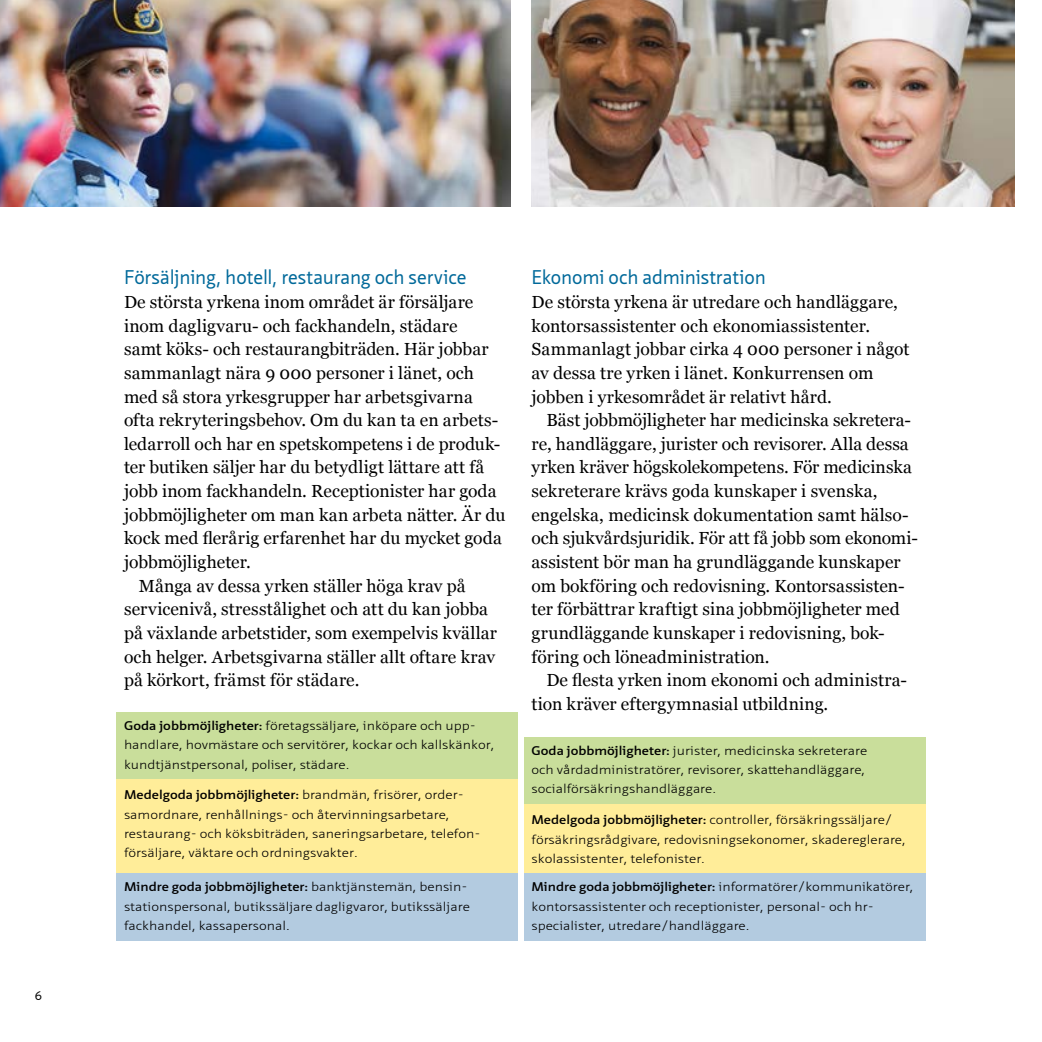
<style>
.page{position:relative;width:1042px;height:1042px;background:#fff}
.page>*{position:absolute;margin:0;border:0;box-sizing:border-box;transform-origin:0 0}
.t1{font:19.25px "Neue Sans Pro";letter-spacing:-.01em;color:#00699a}
.t2{font:17.5px/23.6px "Georgia";letter-spacing:.005em;color:#000}
.t3{font:300 12.25px/19.2px "Neue Sans Pro";color:#000;scale:1.17 1}
.t4{font:12.25px "Neue Sans Pro";color:#000}
.s1{font-weight:600}
</style>
<div class="page">
<div style="left:524px;top:737px;width:401px;height:67px;background:#c9de9b"></div>
<div style="left:116px;top:712px;width:402px;height:67px;background:#c9de9b"></div>
<div style="left:524px;top:872px;width:401px;height:69px;background:#b3cbe0"></div>
<div style="left:116px;top:872px;width:402px;height:69px;background:#b3cbe0"></div>
<div style="left:524px;top:804px;width:401px;height:68px;background:#ffed99"></div>
<div style="left:116px;top:779px;width:402px;height:93px;background:#ffed99"></div>
<img style="left:0;top:0;width:510px;height:207px">
<img style="left:531px;top:0;width:483px;height:207px">
<p class="t4" style="left:35px;top:988px;width:9px">6</p>
<p class="t1" style="left:124px;top:265px;width:344px">Försäljning, hotell, restaurang och service</p>
<p class="t2" style="left:124px;top:291px;width:351px">De största yrkena inom området är försäljare</p>
<p class="t2" style="left:124px;top:314px;width:335px">inom dagligvaru- och fackhandeln, städare</p>
<p class="t2" style="left:124px;top:338px;width:366px">samt köks- och restaurangbiträden. Här jobbar</p>
<p class="t2" style="left:124px;top:361px;width:352px">sammanlagt nära 9 000 personer i länet, och</p>
<p class="t2" style="left:124px;top:385px;width:350px">med så stora yrkesgrupper har arbetsgivarna</p>
<p class="t2" style="left:124px;top:409px;width:376px">ofta rekryteringsbehov. Om du kan ta en arbets-</p>
<p class="t2" style="left:124px;top:432px;width:378px">ledarroll och har en spetskompetens i de produk-</p>
<p class="t2" style="left:124px;top:456px;width:362px">ter butiken säljer har du betydligt lättare att få</p>
<p class="t2" style="left:124px;top:480px;width:374px">jobb inom fackhandeln. Receptionister har goda</p>
<p class="t2" style="left:124px;top:503px;width:383px">jobbmöjligheter om man kan arbeta nätter. Är du</p>
<p class="t2" style="left:124px;top:527px;width:379px">kock med flerårig erfarenhet har du mycket goda</p>
<p class="t2" style="left:124px;top:550px;width:128px">jobbmöjligheter.</p>
<p class="t2" style="left:139px;top:574px;width:328px">Många av dessa yrken ställer höga krav på</p>
<p class="t2" style="left:124px;top:598px;width:365px">servicenivå, stresstålighet och att du kan jobba</p>
<p class="t2" style="left:124px;top:621px;width:374px">på växlande arbetstider, som exempelvis kvällar</p>
<p class="t2" style="left:124px;top:645px;width:373px">och helger. Arbetsgivarna ställer allt oftare krav</p>
<p class="t2" style="left:124px;top:669px;width:237px">på körkort, främst för städare.</p>
<p class="t3" style="left:124px;top:716px;width:318px"><span class="s1">Goda jobbmöjligheter:</span> företagssäljare, inköpare och upp&shy;handlare, hovmästare och servitörer, kockar och kallskänkor, kundtjänstpersonal, poliser, städare.</p>
<p class="t3" style="left:124px;top:785px;width:306px"><span class="s1">Medelgoda jobbmöjligheter:</span> brandmän, frisörer, order&shy;samordnare, renhållnings- och återvinningsarbetare, restaurang- och köksbiträden, saneringsarbetare, telefon&shy;försäljare, väktare och ordningsvakter.</p>
<p class="t3" style="left:124px;top:877px;width:297px"><span class="s1">Mindre goda jobbmöjligheter:</span> banktjänstemän, bensin&shy;stationspersonal, butikssäljare dagligvaror, butikssäljare fackhandel, kassapersonal.</p>
<p class="t1" style="left:531px;top:265px;width:236px">Ekonomi och administration</p>
<p class="t2" style="left:531px;top:291px;width:379px">De största yrkena är utredare och handläggare, kontorsassistenter och ekonomiassistenter.<br>Sammanlagt jobbar cirka 4 000 personer i något av dessa tre yrken i länet. Konkurrensen om jobben i yrkesområdet är relativt hård.</p>
<p class="t2" style="left:531px;top:409px;width:388px;text-indent:15px">Bäst jobbmöjligheter har medicinska sekretera&shy;re, handläggare, jurister och revisorer. Alla dessa yrken kräver högskolekompetens. För medicinska sekreterare krävs goda kunskaper i svenska, engelska, medicinsk dokumentation samt hälso&shy;och sjukvårdsjuridik. För att få jobb som ekonomi&shy;assistent bör man ha grundläggande kunskaper om bokföring och redovisning. Kontorsassisten&shy;ter förbättrar kraftigt sina jobbmöjligheter med grundläggande kunskaper i redovisning, bok&shy;föring och löneadministration.</p>
<p class="t2" style="left:531px;top:669px;width:377px;text-indent:15px">De flesta yrken inom ekonomi och administra&shy;tion kräver eftergymnasial utbildning.</p>
<p class="t3" style="left:531px;top:741px;width:288px"><span class="s1">Goda jobbmöjligheter:</span> jurister, medicinska sekreterare och vårdadministratörer, revisorer, skattehandläggare, socialförsäkringshandläggare.</p>
<p class="t3" style="left:531px;top:810px;width:321px"><span class="s1">Medelgoda jobbmöjligheter:</span> controller, försäkringssäljare/ försäkringsrådgivare, redovisningsekonomer, skadereglerare, skolassistenter, telefonister.</p>
<p class="t3" style="left:531px;top:877px;width:328px"><span class="s1">Mindre goda jobbmöjligheter:</span> informatörer/kommunikatörer, kontorsassistenter och receptionister, personal- och hr&shy;specialister, utredare/handläggare.</p>
</div>
